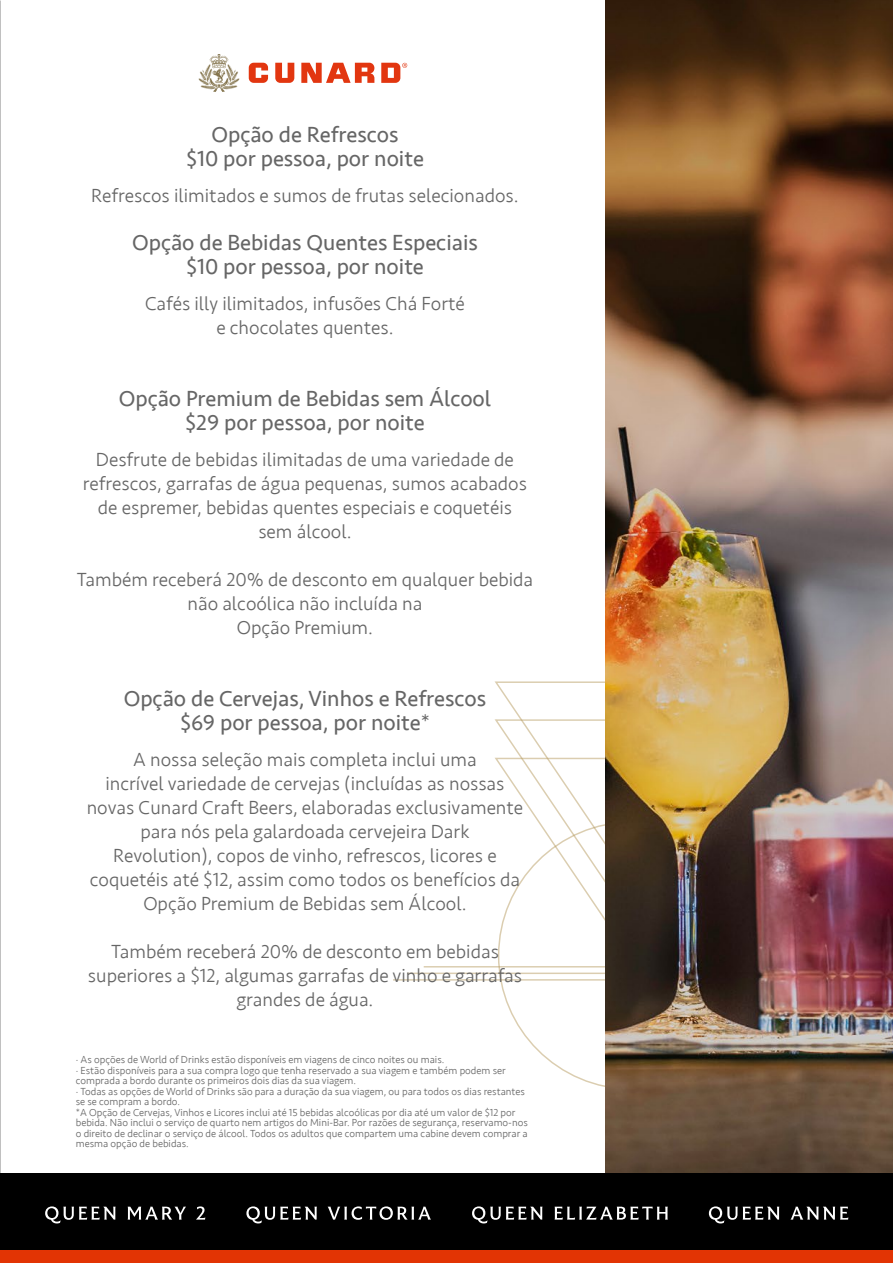
<style>
.page{position:relative;width:893px;height:1263px;background:#fff}
.page>*{position:absolute;margin:0;border:0;box-sizing:border-box;transform-origin:0 0}
.t1{font:22.5px/24px "Seravek";color:#666;text-align:center}
.t2{font:300 19.5px/24px "Seravek";color:#666;text-align:center}
.t3{font:300 10.5px/10.5px "Seravek";color:#666}
</style>
<div class="page">
<img style="left:0;top:0;width:1px;height:1186px">
<svg style="left:494px;top:681px;width:112px;height:38px"></svg>
<svg style="left:494px;top:719px;width:112px;height:38px"></svg>
<svg style="left:495px;top:757px;width:111px;height:205px"></svg>
<hr style="left:424px;top:966px;width:395px;height:1px;background:#b79c61">
<hr style="left:407px;top:972px;width:395px;height:2px;background:#b79c61">
<hr style="left:393px;top:979px;width:395px;height:2px;background:#b79c61">
<img style="left:606px;top:0;width:287px;height:1174px">
<div style="left:0;top:1174px;width:893px;height:76px;background:#000"></div>
<svg style="left:709px;top:1206px;width:70px;height:17px"></svg>
<svg style="left:791px;top:1207px;width:57px;height:12px"></svg>
<svg style="left:246px;top:1206px;width:71px;height:17px"></svg>
<svg style="left:328px;top:1206px;width:103px;height:14px"></svg>
<svg style="left:472px;top:1206px;width:70px;height:17px"></svg>
<svg style="left:555px;top:1207px;width:113px;height:12px"></svg>
<svg style="left:45px;top:1206px;width:71px;height:17px"></svg>
<svg style="left:128px;top:1207px;width:58px;height:12px"></svg>
<svg style="left:196px;top:1206px;width:9px;height:13px"></svg>
<div style="left:0;top:1250px;width:893px;height:13px;background:#e23404"></div>
<svg style="left:249px;top:63px;width:19px;height:20px"></svg>
<svg style="left:275px;top:63px;width:19px;height:20px"></svg>
<svg style="left:301px;top:63px;width:73px;height:20px"></svg>
<svg style="left:198px;top:54px;width:42px;height:38px"></svg>
<svg style="left:381px;top:63px;width:26px;height:20px"></svg>
<p class="t1" style="left:186px;top:122px;width:239px">Opção de Refrescos<br>$10 por pessoa, por noite</p>
<p class="t2" style="left:91px;top:184px;width:429px">Refrescos ilimitados e sumos de frutas selecionados.</p>
<p class="t1" style="left:132px;top:230px;width:347px">Opção de Bebidas Quentes Especiais $10 por pessoa, por noite</p>
<p class="t2" style="left:145px;top:292px;width:321px">Cafés illy ilimitados, infusões Chá Forté e chocolates quentes.</p>
<p class="t1" style="left:119px;top:386px;width:374px">Opção Premium de Bebidas sem Álcool $29 por pessoa, por noite</p>
<p class="t2" style="left:83px;top:448px;width:446px">Desfrute de bebidas ilimitadas de uma variedade de refrescos, garrafas de água pequenas, sumos acabados de espremer, bebidas quentes especiais e coquetéis sem álcool.</p>
<p class="t2" style="left:77px;top:568px;width:458px">Também receberá 20% de desconto em qualquer bebida não alcoólica não incluída na<br>Opção Premium.</p>
<p class="t1" style="left:124px;top:686px;width:364px">Opção de Cervejas, Vinhos e Refrescos $69 por pessoa, por noite*</p>
<p class="t2" style="left:87px;top:748px;width:438px">A nossa seleção mais completa inclui uma<br>incrível variedade de cervejas (incluídas as nossas novas Cunard Craft Beers, elaboradas exclusivamente para nós pela galardoada cervejeira Dark<br>Revolution), copos de vinho, refrescos, licores e coquetéis até $12, assim como todos os benefícios da Opção Premium de Bebidas sem Álcool.</p>
<p class="t2" style="left:88px;top:940px;width:436px">Também receberá 20% de desconto em bebidas superiores a $12, algumas garrafas de vinho e garrafas grandes de água.</p>
<p class="t3" style="left:76px;top:1054px;width:454px">· As opções de World of Drinks estão disponíveis em viagens de cinco noites ou mais.<br>· Estão disponíveis para a sua compra logo que tenha reservado a sua viagem e também podem ser comprada a bordo durante os primeiros dois dias da sua viagem.<br>· Todas as opções de World of Drinks são para a duração da sua viagem, ou para todos os dias restantes se se compram a bordo.<br>*A Opção de Cervejas, Vinhos e Licores inclui até 15 bebidas alcoólicas por dia até um valor de $12 por bebida. Não inclui o serviço de quarto nem artigos do Mini-Bar. Por razões de segurança, reservamo-nos o direito de declinar o serviço de álcool. Todos os adultos que compartem uma cabine devem comprar a mesma opção de bebidas.</p>
</div>
